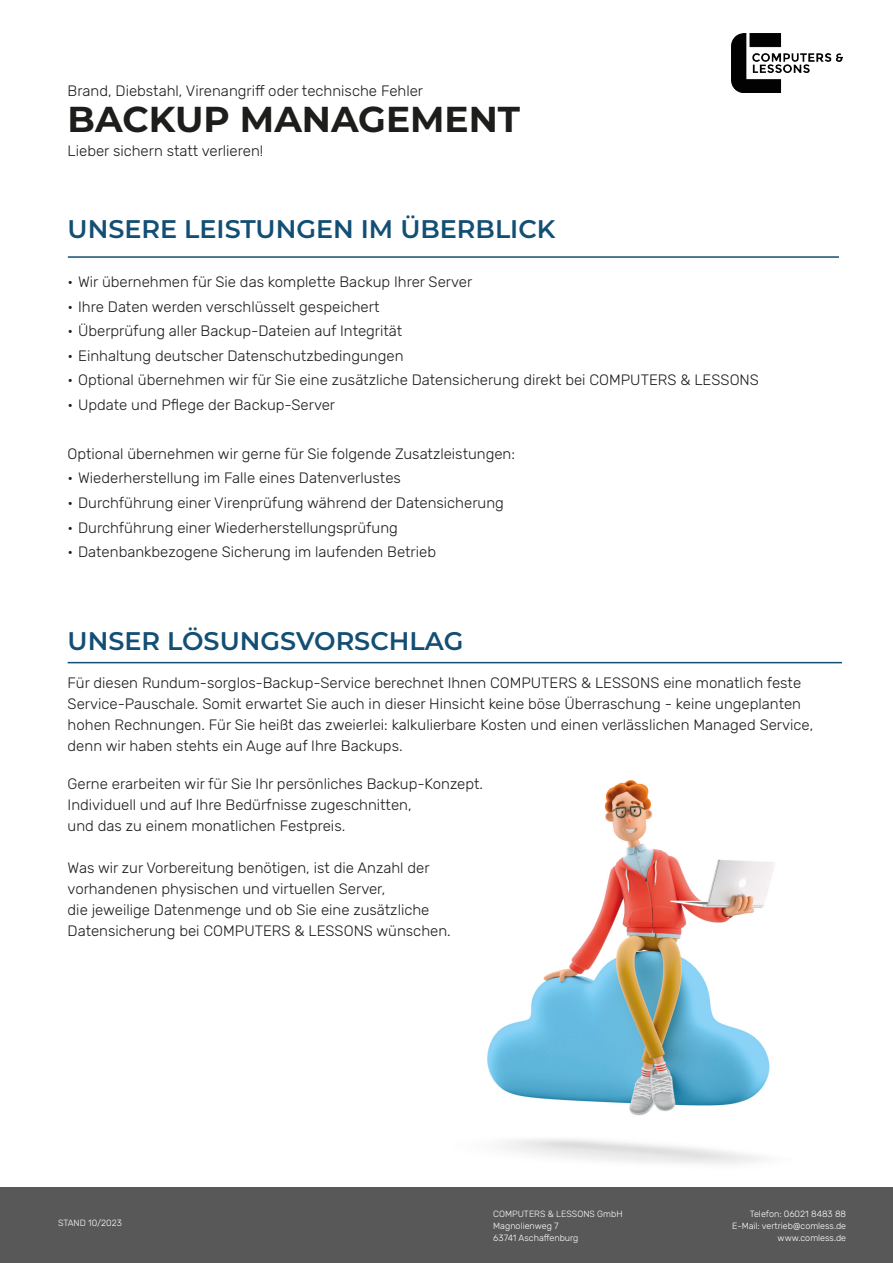
<style>
.page{position:relative;width:893px;height:1263px;background:#fff}
.page>*{position:absolute;margin:0;border:0;box-sizing:border-box;transform-origin:0 0}
.t1{font:700 36px "Montserrat";color:#1d1d1b}
.t2{font:600 25.5px "Montserrat";color:#134f74}
.t3{font:300 15px/21px "Rubik";color:#1d1d1b}
.t4{font:300 9px "Rubik";color:#fff}
</style>
<div class="page">
<img style="left:487px;top:780px;width:288px;height:384px">
<div style="left:0;top:1187px;width:893px;height:76px;background:#595859"></div>
<img style="left:731px;top:34px;width:111px;height:59px">
<hr style="left:68px;top:662px;width:774px;height:1px;background:#134f74">
<hr style="left:68px;top:256px;width:771px;height:2px;background:#134f74">
<p class="t3" style="left:68px;top:80px;width:357px">Brand, Diebstahl, Virenangriff oder technische Fehler</p>
<p class="t1" style="left:68px;top:93px;width:454px">BACKUP MANAGEMENT</p>
<p class="t3" style="left:68px;top:140px;width:197px">Lieber sichern statt verlieren!</p>
<p class="t2" style="left:68px;top:211px;width:489px">UNSERE LEISTUNGEN IM ÜBERBLICK</p>
<p class="t3" style="left:68px;top:272px;width:406px">• Wir übernehmen für Sie das komplette Backup Ihrer Server</p>
<p class="t3" style="left:68px;top:297px;width:313px">• Ihre Daten werden verschlüsselt gespeichert</p>
<p class="t3" style="left:68px;top:321px;width:336px">• Überprüfung aller Backup-Dateien auf Integrität</p>
<p class="t3" style="left:68px;top:346px;width:337px">• Einhaltung deutscher Datenschutzbedingungen</p>
<p class="t3" style="left:68px;top:370px;width:693px">• Optional übernehmen wir für Sie eine zusätzliche Datensicherung direkt bei COMPUTERS &amp; LESSONS</p>
<p class="t3" style="left:68px;top:395px;width:269px">• Update und Pflege der Backup-Server</p>
<p class="t3" style="left:68px;top:444px;width:449px">Optional übernehmen wir gerne für Sie folgende Zusatzleistungen:</p>
<p class="t3" style="left:68px;top:468px;width:335px">• Wiederherstellung im Falle eines Datenverlustes</p>
<p class="t3" style="left:68px;top:493px;width:438px">• Durchführung einer Virenprüfung während der Datensicherung</p>
<p class="t3" style="left:68px;top:517px;width:332px">• Durchführung einer Wiederherstellungsprüfung</p>
<p class="t3" style="left:68px;top:542px;width:370px">• Datenbankbezogene Sicherung im laufenden Betrieb</p>
<p class="t2" style="left:68px;top:623px;width:397px">UNSER LÖSUNGSVORSCHLAG</p>
<p class="t3" style="left:68px;top:672px;width:747px">Für diesen Rundum-sorglos-Backup-Service berechnet Ihnen COMPUTERS &amp; LESSONS eine monatlich feste Service-Pauschale. Somit erwartet Sie auch in dieser Hinsicht keine böse Überraschung - keine ungeplanten hohen Rechnungen. Für Sie heißt das zweierlei: kalkulierbare Kosten und einen verlässlichen Managed Service, denn wir haben stehts ein Auge auf Ihre Backups.</p>
<p class="t3" style="left:68px;top:773px;width:417px">Gerne erarbeiten wir für Sie Ihr persönliches Backup-Konzept.<br>Individuell und auf Ihre Bedürfnisse zugeschnitten,<br>und das zu einem monatlichen Festpreis.</p>
<p class="t3" style="left:68px;top:857px;width:385px">Was wir zur Vorbereitung benötigen, ist die Anzahl der vorhandenen physischen und virtuellen Server,<br>die jeweilige Datenmenge und ob Sie eine zusätzliche Datensicherung bei COMPUTERS &amp; LESSONS wünschen.</p>
<p class="t4" style="left:58px;top:1218px;width:65px">STAND 10/2023</p>
<p class="t4" style="left:493px;top:1209px;width:131px">COMPUTERS &amp; LESSONS GmbH</p>
<p class="t4" style="left:493px;top:1221px;width:67px">Magnolienweg 7</p>
<p class="t4" style="left:493px;top:1233px;width:87px">63741 Aschaffenburg</p>
<p class="t4" style="left:750px;top:1209px;width:98px">Telefon: 06021 8483 88</p>
<p class="t4" style="left:732px;top:1221px;width:115px">E-Mail: vertrieb@comless.de</p>
<p class="t4" style="left:778px;top:1233px;width:70px">www.comless.de</p>
</div>
